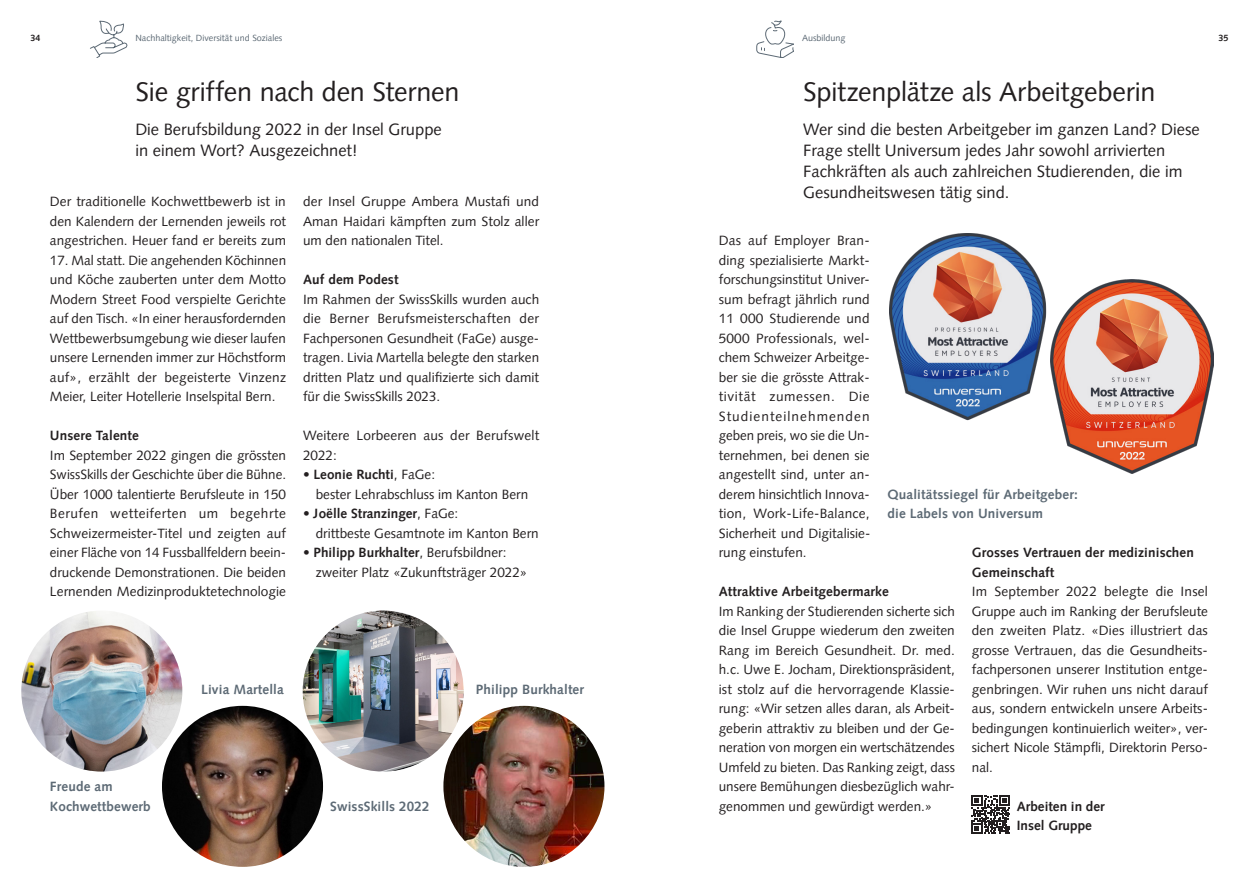
<style>
.page{position:relative;width:1259px;height:893px;background:#fff}
.page>*{position:absolute;margin:0;border:0;box-sizing:border-box;transform-origin:0 0}
.Titel_18pt{font:27px "Syntax LT Pro";letter-spacing:-.01em;color:#231f20}
.Lead_12pt{font:16.5px/21px "Syntax LT Pro";color:#231f20}
.Lauftext_Blocksatz_9{font:13.5px/19.5px "Syntax LT Pro";color:#231f20;text-align:justify}
.Legende_Infos_8pt{font:700 13.5px/19.5px "Syntax LT Pro";letter-spacing:.01em;color:#5d6a75}
.Untertitel{font:700 13.5px/19.5px "Syntax LT Pro";letter-spacing:.01em;color:#231f20}
.Lauftext_Blocksatz_9-2{font:700 13.5px/19.5px "Syntax LT Pro";color:#231f20}
.Lauftext_Flattersatz{font:9px "Syntax LT Pro";color:#5d6a75}
.t1{font:700 9px "Syntax LT Pro";color:#231f20}
.s1{font-weight:700}
</style>
<div class="page">
<img style="left:889px;top:234px;width:158px;height:187px">
<img style="left:21px;top:610px;width:161px;height:162px;border-radius:81px">
<img style="left:162px;top:706px;width:161px;height:161px;border-radius:81px">
<img style="left:303px;top:610px;width:161px;height:162px;border-radius:81px">
<img style="left:443px;top:706px;width:161px;height:161px;border-radius:81px">
<img style="left:1050px;top:280px;width:163px;height:193px">
<svg style="left:971px;top:795px;width:39px;height:39px"></svg>
<svg style="left:90px;top:21px;width:37px;height:37px"></svg>
<svg style="left:756px;top:21px;width:38px;height:37px"></svg>
<p class="Lauftext_Flattersatz" style="left:135px;top:33px;width:148px">Nachhaltigkeit, Diversität und Soziales</p>
<p class="Lauftext_Flattersatz" style="left:802px;top:33px;width:45px">Ausbildung</p>
<p class="t1" style="left:30px;top:33px;width:12px">34</p>
<p class="t1" style="left:1218px;top:33px;width:12px">35</p>
<p class="Titel_18pt" style="left:135px;top:76px;width:326px">Sie griffen nach den Sternen</p>
<p class="Lead_12pt" style="left:135px;top:119px;width:308px">Die Berufsbildung 2022 in der Insel Gruppe in einem Wort? Ausgezeichnet!</p>
<p class="Lauftext_Blocksatz_9" style="left:50px;top:192px;width:238px">Der traditionelle Kochwettbewerb ist in den Kalendern der Lernenden jeweils rot angestrichen. Heuer fand er bereits zum</p>
<p class="Lauftext_Blocksatz_9" style="left:50px;top:250px;width:238px">17. Mal statt. Die angehenden Köchinnen und Köche zauberten unter dem Motto Modern Street Food verspielte Gerichte auf den Tisch. «In einer herausfordernden Wettbewerbsumgebung wie dieser laufen unsere Lernenden immer zur Höchstform auf», erzählt der begeisterte Vinzenz Meier, Leiter Hotellerie Inselspital Bern.</p>
<p class="Untertitel" style="left:50px;top:426px;width:91px">Unsere Talente</p>
<p class="Lauftext_Blocksatz_9" style="left:50px;top:445px;width:238px">Im September 2022 gingen die grössten SwissSkills der Geschichte über die Bühne.<br>Über 1000 talentierte Berufsleute in 150<br>Berufen wetteiferten um begehrte Schweizermeister-Titel und zeigten auf einer Fläche von 14 Fussballfeldern beein&shy;druckende Demonstrationen. Die beiden Lernenden Medizinproduktetechnologie</p>
<p class="Lauftext_Blocksatz_9" style="left:303px;top:192px;width:238px">der Insel Gruppe Ambera Mustafi und Aman Haidari kämpften zum Stolz aller um den nationalen Titel.</p>
<p class="Untertitel" style="left:303px;top:270px;width:97px">Auf dem Podest</p>
<p class="Lauftext_Blocksatz_9" style="left:303px;top:289px;width:238px">Im Rahmen der SwissSkills wurden auch die Berner Berufsmeisterschaften der Fachpersonen Gesundheit (FaGe) ausge&shy;tragen. Livia Martella belegte den starken dritten Platz und qualifizierte sich damit für die SwissSkills 2023.</p>
<p class="Lauftext_Blocksatz_9" style="left:303px;top:426px;width:238px">Weitere Lorbeeren aus der Berufswelt<br>2022:</p>
<p class="Lauftext_Blocksatz_9" style="left:316px;top:465px;width:214px;text-indent:-13px">• <span class="s1">Leonie Ruchti</span>, FaGe:<br>bester Lehrabschluss im Kanton Bern</p>
<p class="Lauftext_Blocksatz_9" style="left:316px;top:504px;width:224px;text-indent:-13px">• <span class="s1">Joëlle Stranzinger</span>, FaGe:<br>drittbeste Gesamtnote im Kanton Bern</p>
<p class="Lauftext_Blocksatz_9" style="left:316px;top:543px;width:213px;text-indent:-13px">• <span class="s1">Philipp Burkhalter</span>, Berufsbildner: zweiter Platz «Zukunftsträger 2022»</p>
<p class="Legende_Infos_8pt" style="left:50px;top:777px;width:64px">Freude am</p>
<p class="Legende_Infos_8pt" style="left:50px;top:796px;width:102px">Kochwettbewerb</p>
<p class="Legende_Infos_8pt" style="left:201px;top:679px;width:84px">Livia Martella</p>
<p class="Legende_Infos_8pt" style="left:330px;top:796px;width:101px">SwissSkills 2022</p>
<p class="Legende_Infos_8pt" style="left:476px;top:679px;width:110px">Philipp Burkhalter</p>
<p class="Titel_18pt" style="left:803px;top:76px;width:354px">Spitzenplätze als Arbeitgeberin</p>
<p class="Lead_12pt" style="left:803px;top:119px;width:398px">Wer sind die besten Arbeitgeber im ganzen Land? Diese Frage stellt Universum jedes Jahr sowohl arrivierten Fachkräften als auch zahlreichen Studierenden, die im Gesundheitswesen tätig sind.</p>
<p class="Lauftext_Blocksatz_9" style="left:719px;top:231px;width:153px">Das auf Employer Bran&shy;ding spezialisierte Markt&shy;forschungsinstitut Univer&shy;sum befragt jährlich rund 11 000 Studierende und 5000 Professionals, wel&shy;chem Schweizer Arbeitge&shy;ber sie die grösste Attrak&shy;tivität zumessen. Die Studienteilnehmenden geben preis, wo sie die Un&shy;ternehmen, bei denen sie angestellt sind, unter an&shy;derem hinsichtlich Innova&shy;tion, Work-Life-Balance, Sicherheit und Digitalisie&shy;rung einstufen.</p>
<p class="Untertitel" style="left:719px;top:582px;width:172px">Attraktive Arbeitgebermarke</p>
<p class="Lauftext_Blocksatz_9" style="left:719px;top:601px;width:238px">Im Ranking der Studierenden sicherte sich die Insel Gruppe wiederum den zweiten Rang im Bereich Gesundheit. Dr. med. h.c. Uwe E. Jocham, Direktionspräsident, ist stolz auf die hervorragende Klassie&shy;rung: «Wir setzen alles daran, als Arbeit&shy;geberin attraktiv zu bleiben und der Ge&shy;neration von morgen ein wertschätzendes Umfeld zu bieten. Das Ranking zeigt, dass unsere Bemühungen diesbezüglich wahr&shy;genommen und gewürdigt werden.»</p>
<p class="Legende_Infos_8pt" style="left:887px;top:484px;width:192px">Qualitätssiegel für Arbeitgeber: die Labels von Universum</p>
<p class="Untertitel" style="left:972px;top:543px;width:224px">Grosses Vertrauen der medizinischen<br>Gemeinschaft</p>
<p class="Lauftext_Blocksatz_9" style="left:972px;top:582px;width:238px">Im September 2022 belegte die Insel Gruppe auch im Ranking der Berufsleute den zweiten Platz. «Dies illustriert das grosse Vertrauen, das die Gesundheits&shy;fachpersonen unserer Institution entge&shy;genbringen. Wir ruhen uns nicht darauf aus, sondern entwickeln unsere Arbeits&shy;bedingungen kontinuierlich weiter», ver&shy;sichert Nicole Stämpfli, Direktorin Perso&shy;nal.</p>
<p class="Lauftext_Blocksatz_9-2" style="left:1017px;top:796px;width:89px">Arbeiten in der<br>Insel Gruppe</p>
</div>
